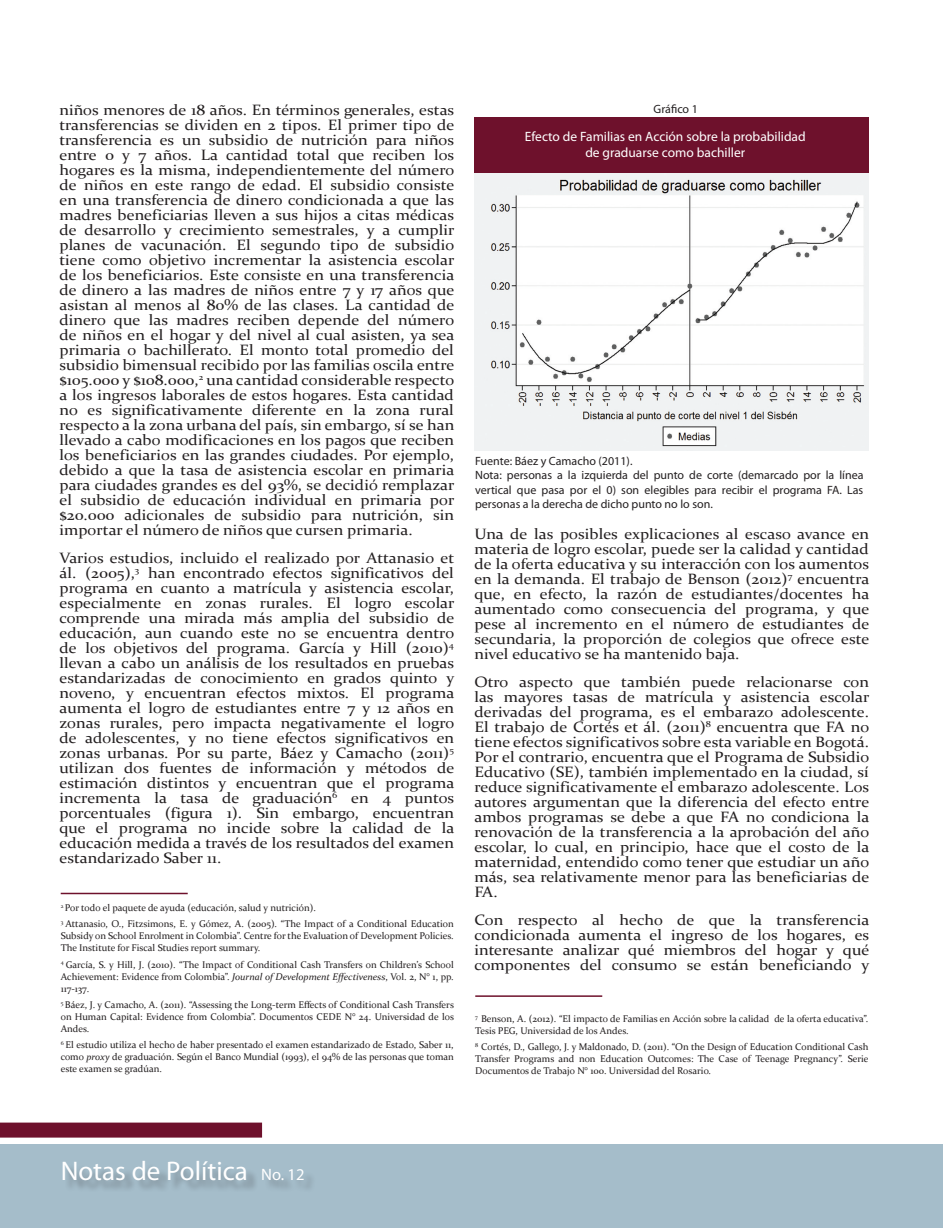
<style>
.page{position:relative;width:943px;height:1228px;background:#fff}
.page>*{position:absolute;margin:0;border:0;box-sizing:border-box;transform-origin:0 0}
.t1{font:27px "Myriad Pro";color:#fff}
.BODY{font:15px/15px "Constantia";color:#231f20;text-align:justify;scale:1.1 1}
.notas-figuras-fuente{font:15px/15px "Constantia";color:#231f20;text-align:justify;scale:1.1 1}
.recomendaciones_de_p{font:13.5px/16.2px "Myriad Pro";color:#fff;text-align:center}
.notas-figuras-fuente-2{font:12px/14.4px "Myriad Pro";color:#231f20;text-align:justify}
.Footnote_text{font:9.75px/12px "Constantia";color:#231f20;text-align:justify}
.s1{font-style:italic}
.s2{font-size:16.5px}
</style>
<div class="page">
<div style="left:0;top:1122px;width:262px;height:15px;background:#6e112c"></div>
<img style="left:474px;top:173px;width:395px;height:278px">
<div style="left:474px;top:118px;width:395px;height:55px;background:#6e112c"></div>
<hr style="left:61px;top:892px;width:127px;height:2px;background:#6e112c">
<hr style="left:475px;top:995px;width:127px;height:2px;background:#6e112c">
<div style="left:0;top:1144px;width:943px;height:83px;background:#a5bdca"></div>
<div style="left:65px;top:1163px;width:251px;height:30px;background:#231f20;opacity:.33"></div>
<p class="notas-figuras-fuente" style="left:59px;top:102px;width:360px">niños menores de 18 años. En términos generales, estas transferencias se dividen en 2 tipos. El primer tipo de transferencia es un subsidio de nutrición para niños entre 0 y 7 años. La cantidad total que reciben los hogares es la misma, independientemente del número de niños en este rango de edad. El subsidio consiste en una transferencia de dinero condicionada a que las madres beneficiarias lleven a sus hijos a citas médicas de desarrollo y crecimiento semestrales, y a cumplir planes de vacunación. El segundo tipo de subsidio tiene como objetivo incrementar la asistencia escolar de los beneficiarios. Este consiste en una transferencia de dinero a las madres de niños entre 7 y 17 años que asistan al menos al 80% de las clases. La cantidad de dinero que las madres reciben depende del número de niños en el hogar y del nivel al cual asisten, ya sea primaria o bachillerato. El monto total promedio del subsidio bimensual recibido por las familias oscila entre $105.000 y $108.000,<sup>2</sup> una cantidad considerable respecto a los ingresos laborales de estos hogares. Esta cantidad no es significativamente diferente en la zona rural respecto a la zona urbana del país, sin embargo, sí se han llevado a cabo modificaciones en los pagos que reciben los beneficiarios en las grandes ciudades. Por ejemplo, debido a que la tasa de asistencia escolar en primaria para ciudades grandes es del 93%, se decidió remplazar el subsidio de educación individual en primaria por $20.000 adicionales de subsidio para nutrición, sin importar el número de niños que cursen primaria.</p>
<p class="BODY" style="left:59px;top:549px;width:361px">Varios estudios, incluido el realizado por Attanasio et ál. (2005),<sup>3</sup> han encontrado efectos significativos del programa en cuanto a matrícula y asistencia escolar, especialmente en zonas rurales. El logro escolar comprende una mirada más amplia del subsidio de educación, aun cuando este no se encuentra dentro de los objetivos del programa. García y Hill (2010)<sup>4 </sup>llevan a cabo un análisis de los resultados en pruebas estandarizadas de conocimiento en grados quinto y noveno, y encuentran efectos mixtos. El programa aumenta el logro de estudiantes entre 7 y 12 años en zonas rurales, pero impacta negativamente el logro de adolescentes, y no tiene efectos significativos en zonas urbanas. Por su parte, Báez y Camacho (2011)<sup>5 </sup>utilizan dos fuentes de información y métodos de estimación distintos y encuentran que el programa incrementa la tasa de graduación<sup>6</sup> en 4 puntos porcentuales (figura 1). Sin embargo, encuentran que el programa no incide sobre la calidad de la educación medida a través de los resultados del examen estandarizado Saber 11.</p>
<p class="Footnote_text" style="left:61px;top:901px;width:257px"><sup>2</sup> Por todo el paquete de ayuda (educación, salud y nutrición).</p>
<p class="Footnote_text" style="left:61px;top:917px;width:394px"><sup>3</sup> Attanasio, O., Fitzsimons, E. y Gómez, A. (2005). “The Impact of a Conditional Education Subsidy on School Enrolment in Colombia”. Centre for the Evaluation of Development Policies.<br>The Institute for Fiscal Studies report summary.</p>
<p class="Footnote_text" style="left:61px;top:958px;width:394px"><sup>4</sup> García, S. y Hill, J. (2010). “The Impact of Conditional Cash Transfers on Children’s School Achievement: Evidence from Colombia”. <span class="s1">Journal of Development Effectiveness</span>, Vol. 2, N° 1, pp.<br>117-137.</p>
<p class="Footnote_text" style="left:61px;top:998px;width:395px"><sup>5</sup> Báez, J. y Camacho, A. (2011). “Assessing the Long-term Effects of Conditional Cash Transfers on Human Capital: Evidence from Colombia”. Documentos CEDE N° 24. Universidad de los Andes.</p>
<p class="Footnote_text" style="left:61px;top:1038px;width:395px"><sup>6</sup> El estudio utiliza el hecho de haber presentado el examen estandarizado de Estado, Saber 11, como <span class="s1">proxy</span> de graduación. Según el Banco Mundial (1993), el 94% de las personas que toman este examen se gradúan.</p>
<p class="notas-figuras-fuente-2" style="left:653px;top:101px;width:46px">Gráfico 1</p>
<p class="recomendaciones_de_p" style="left:525px;top:128px;width:282px">Efecto de Familias en Acción sobre la probabilidad de graduarse como bachiller</p>
<p class="notas-figuras-fuente-2" style="left:475px;top:453px;width:159px">Fuente: Báez y Camacho (2011).</p>
<p class="notas-figuras-fuente-2" style="left:475px;top:468px;width:390px">Nota: personas a la izquierda del punto de corte (demarcado por la línea vertical que pasa por el 0) son elegibles para recibir el programa FA. Las personas a la derecha de dicho punto no lo son.</p>
<p class="BODY" style="left:474px;top:526px;width:360px">Una de las posibles explicaciones al escaso avance en materia de logro escolar, puede ser la calidad y cantidad de la oferta educativa y su interacción con los aumentos en la demanda. El trabajo de Benson (2012)<sup>7</sup> encuentra que, en efecto, la razón de estudiantes/docentes ha aumentado como consecuencia del programa, y que pese al incremento en el número de estudiantes de secundaria, la proporción de colegios que ofrece este nivel educativo se ha mantenido baja.</p>
<p class="BODY" style="left:474px;top:673px;width:360px">Otro aspecto que también puede relacionarse con las mayores tasas de matrícula y asistencia escolar derivadas del programa, es el embarazo adolescente.<br>El trabajo de Cortés et ál. (2011)<sup>8</sup> encuentra que FA no tiene efectos significativos sobre esta variable en Bogotá.<br>Por el contrario, encuentra que el Programa de Subsidio Educativo (SE), también implementado en la ciudad, sí reduce significativamente el embarazo adolescente. Los autores argumentan que la diferencia del efecto entre ambos programas se debe a que FA no condiciona la renovación de la transferencia a la aprobación del año escolar, lo cual, en principio, hace que el costo de la maternidad, entendido como tener que estudiar un año más, sea relativamente menor para las beneficiarias de FA.</p>
<p class="BODY" style="left:474px;top:911px;width:360px">Con respecto al hecho de que la transferencia condicionada aumenta el ingreso de los hogares, es interesante analizar qué miembros del hogar y qué componentes del consumo se están beneficiando y</p>
<p class="Footnote_text" style="left:475px;top:1012px;width:394px"><sup>7</sup> Benson, A. (2012). “El impacto de Familias en Acción sobre la calidad de la oferta educativa”.<br>Tesis PEG, Universidad de los Andes.</p>
<p class="Footnote_text" style="left:475px;top:1040px;width:395px"><sup>8</sup> Cortés, D., Gallego, J. y Maldonado, D. (2011). “On the Design of Education Conditional Cash Transfer Programs and non Education Outcomes: The Case of Teenage Pregnancy”. Serie Documentos de Trabajo N° 100. Universidad del Rosario.</p>
<p class="t1" style="left:61px;top:1154px;width:245px">Notas de Política <span class="s2">No. 12</span></p>
</div>
